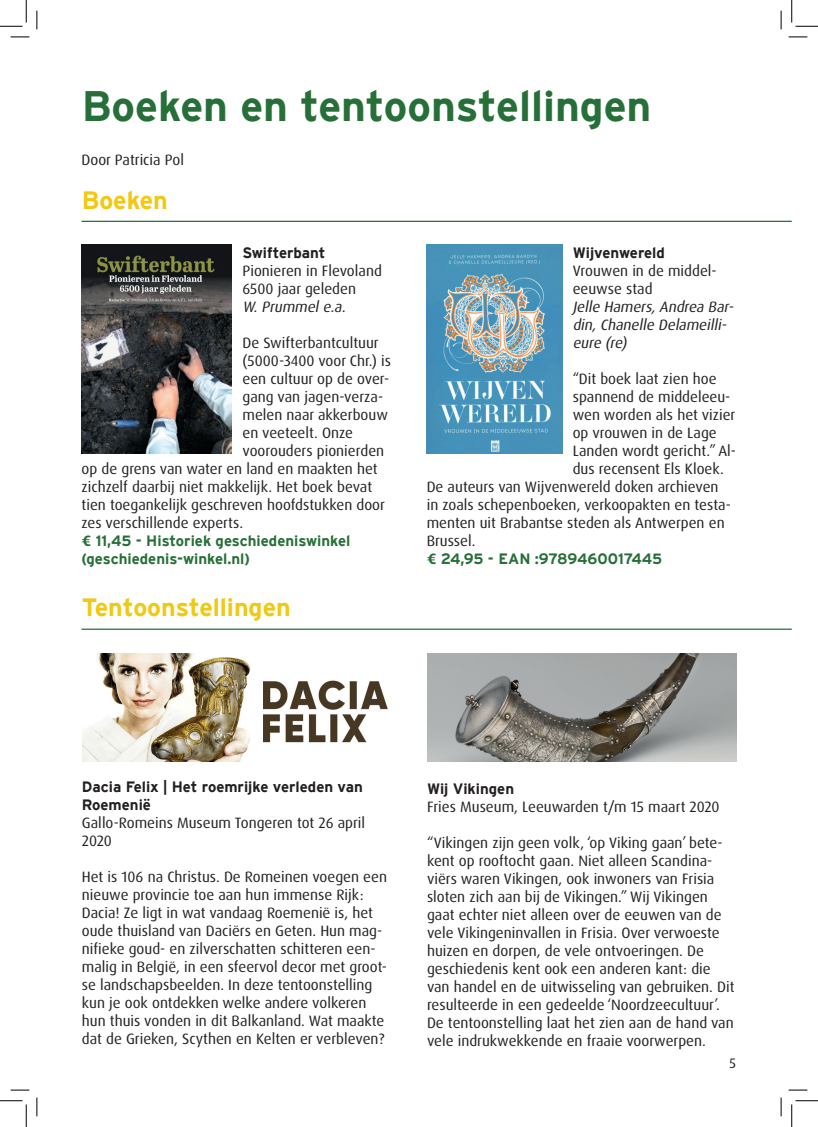
<style>
.page{position:relative;width:818px;height:1127px;background:#fff}
.page>*{position:absolute;margin:0;border:0;box-sizing:border-box;transform-origin:0 0}
.t1{font:700 42.5px "Interstate";color:#276f38}
.t2{font:700 25px "Interstate";color:#f1c812}
.t3{font:15px/18px "Dax OT";color:#231f20}
.t4{font:700 15px "Interstate";color:#276f38}
.t5{font:700 15px "Interstate";color:#231f20}
.t6{font:italic 15px/18px "Dax OT";color:#231f20}
.t7{font:13.75px "Dax OT";color:#231f20}
.s1{font-family:"Dax OT"}
</style>
<div class="page">
<img style="left:82px;top:244px;width:150px;height:209px">
<img style="left:427px;top:244px;width:135px;height:209px">
<hr style="left:82px;top:221px;width:710px;height:1px;background:#276f38">
<hr style="left:82px;top:628px;width:710px;height:1px;background:#276f38">
<img style="left:82px;top:653px;width:306px;height:108px">
<img style="left:427px;top:653px;width:309px;height:108px">
<svg style="left:11px;top:36px;width:18px;height:2px"></svg>
<svg style="left:788px;top:36px;width:19px;height:2px"></svg>
<svg style="left:11px;top:1089px;width:18px;height:1px"></svg>
<svg style="left:788px;top:1089px;width:19px;height:1px"></svg>
<svg style="left:36px;top:11px;width:2px;height:18px"></svg>
<svg style="left:36px;top:1097px;width:2px;height:18px"></svg>
<svg style="left:780px;top:11px;width:2px;height:18px"></svg>
<svg style="left:780px;top:1097px;width:2px;height:18px"></svg>
<svg style="left:0;top:0;width:27px;height:27px"></svg>
<svg style="left:0;top:1100px;width:27px;height:26px"></svg>
<svg style="left:791px;top:0;width:27px;height:27px"></svg>
<svg style="left:791px;top:1100px;width:27px;height:26px"></svg>
<p class="t1" style="left:82px;top:82px;width:571px">Boeken en tentoonstellingen</p>
<p class="t3" style="left:82px;top:150px;width:104px">Door Patricia Pol</p>
<p class="t2" style="left:82px;top:186px;width:88px">Boeken</p>
<p class="t5" style="left:573px;top:244px;width:94px">Wijvenwereld</p>
<p class="t3" style="left:573px;top:262px;width:145px">Vrouwen in de middel&shy;eeuwse stad</p>
<p class="t6" style="left:573px;top:298px;width:166px">Jelle Hamers,Andrea Bar&shy;din,Chanelle Delameilli&shy;eure (re)</p>
<p class="t3" style="left:573px;top:370px;width:145px">“Dit boek laat zien hoe</p>
<p class="t3" style="left:573px;top:388px;width:159px">spannend de middeleeu-</p>
<p class="t3" style="left:573px;top:406px;width:164px">wen worden als het vizier</p>
<p class="t3" style="left:573px;top:424px;width:146px">op vrouwen in de Lage</p>
<p class="t3" style="left:573px;top:442px;width:165px">Landen wordt gericht.” Al-</p>
<p class="t3" style="left:573px;top:460px;width:153px">dus recensent Els Kloek.</p>
<p class="t3" style="left:427px;top:478px;width:293px">De auteurs van Wijvenwereld doken archieven</p>
<p class="t3" style="left:427px;top:496px;width:306px">in zoals schepenboeken, verkoopakten en testa-</p>
<p class="t3" style="left:427px;top:514px;width:299px">menten uit Brabantse steden als Antwerpen en</p>
<p class="t3" style="left:427px;top:532px;width:50px">Brussel.</p>
<p class="t4" style="left:427px;top:550px;width:237px"><span class="s1">€</span> 24,95 - EAN :9789460017445</p>
<p class="t5" style="left:242px;top:244px;width:85px">Swifterbant</p>
<p class="t3" style="left:242px;top:262px;width:141px">Pionieren in Flevoland<br>6500 jaar geleden</p>
<p class="t6" style="left:242px;top:298px;width:108px">W.Prummele.a.</p>
<p class="t3" style="left:242px;top:334px;width:138px">De Swifterbantcultuur</p>
<p class="t3" style="left:242px;top:352px;width:150px">(5000-3400 voor Chr.) is</p>
<p class="t3" style="left:242px;top:370px;width:148px">een cultuur op de over-</p>
<p class="t3" style="left:242px;top:388px;width:142px">gang van jagen-verza-</p>
<p class="t3" style="left:242px;top:406px;width:147px">melen naar akkerbouw</p>
<p class="t3" style="left:242px;top:424px;width:112px">en veeteelt. Onze</p>
<p class="t3" style="left:242px;top:442px;width:143px">voorouders pionierden</p>
<p class="t3" style="left:82px;top:460px;width:298px">op de grens van water en land en maakten het</p>
<p class="t3" style="left:82px;top:478px;width:292px">zichzelf daarbij niet makkelijk. Het boek bevat</p>
<p class="t3" style="left:82px;top:496px;width:305px">tien toegankelijk geschreven hoofdstukken door</p>
<p class="t3" style="left:82px;top:514px;width:163px">zes verschillende experts.</p>
<p class="t4" style="left:82px;top:532px;width:270px"><span class="s1">€</span> 11,45 - Historiek geschiedeniswinkel</p>
<p class="t4" style="left:82px;top:550px;width:170px">(geschiedenis-winkel.nl)</p>
<p class="t2" style="left:82px;top:593px;width:210px">Tentoonstellingen</p>
<p class="t5" style="left:82px;top:777px;width:282px">Dacia Felix | Het roemrijke verleden van</p>
<p class="t5" style="left:82px;top:795px;width:71px">Roemenië</p>
<p class="t3" style="left:82px;top:813px;width:285px">Gallo-Romeins Museum Tongeren tot 26 april<br>2020</p>
<p class="t3" style="left:82px;top:867px;width:307px">Het is 106 na Christus. De Romeinen voegen een nieuwe provincie toe aan hun immense Rijk:<br>Dacia! Ze ligt in wat vandaag Roemenië is, het oude thuisland van Daciërs en Geten. Hun mag&shy;nifieke goud- en zilverschatten schitteren een&shy;malig in België, in een sfeervol decor met groot&shy;se landschapsbeelden. In deze tentoonstelling kun je ook ontdekken welke andere volkeren hun thuis vonden in dit Balkanland. Wat maakte dat de Grieken, Scythen en Kelten er verbleven?</p>
<p class="t5" style="left:427px;top:780px;width:89px">Wij Vikingen</p>
<p class="t3" style="left:427px;top:798px;width:294px">Fries Museum, Leeuwarden t/m 15 maart 2020</p>
<p class="t3" style="left:427px;top:834px;width:309px">“Vikingen zijn geen volk, ‘op Viking gaan’ bete&shy;kent op rooftocht gaan. Niet alleen Scandina&shy;viërs waren Vikingen, ook inwoners van Frisia sloten zich aan bij de Vikingen.” Wij Vikingen gaat echter niet alleen over de eeuwen van de vele Vikingeninvallen in Frisia. Over verwoeste huizen en dorpen, de vele ontvoeringen. De geschiedenis kent ook een anderen kant: die van handel en de uitwisseling van gebruiken. Dit resulteerde in een gedeelde ‘Noordzeecultuur’.<br>De tentoonstelling laat het zien aan de hand van vele indrukwekkende en fraaie voorwerpen.</p>
<p class="t7" style="left:729px;top:1054px;width:8px">5</p>
</div>
